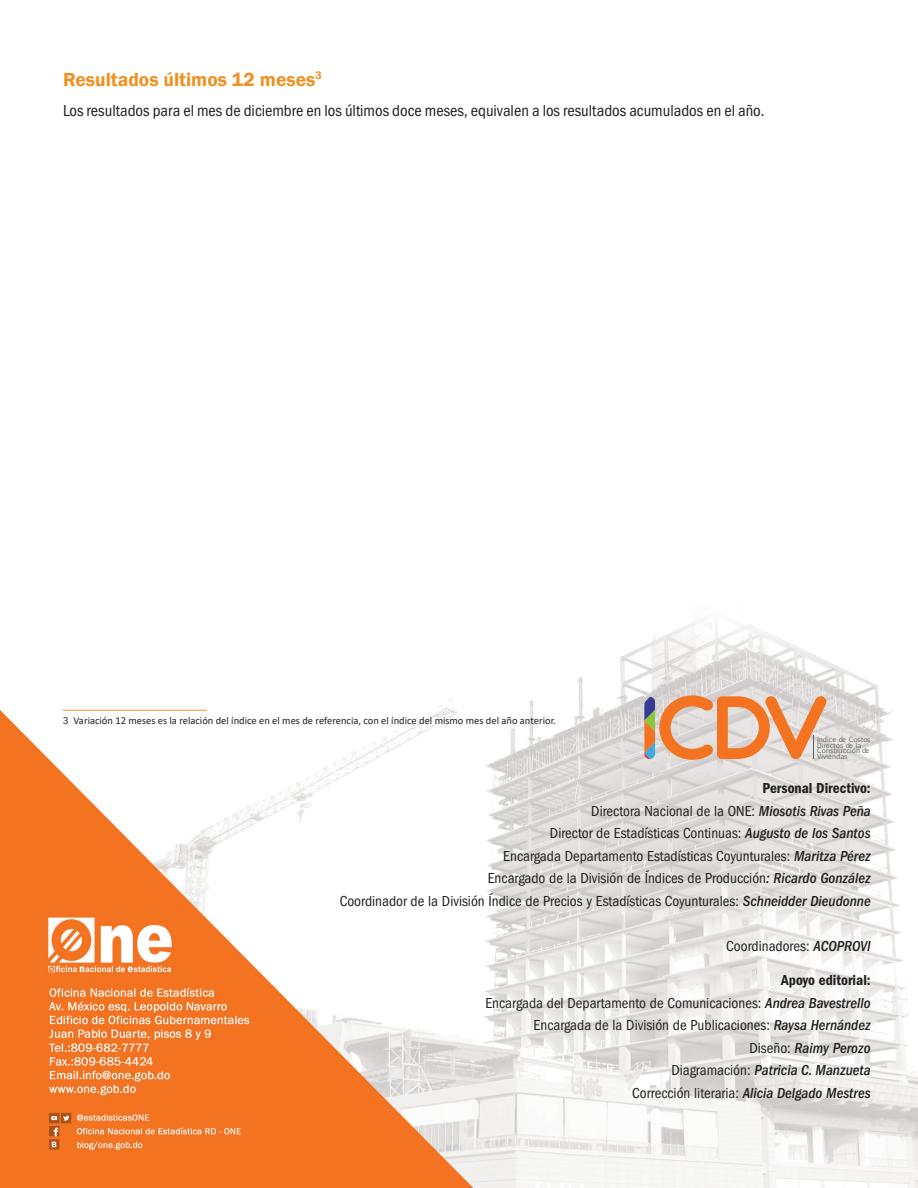
<style>
.page{position:relative;width:918px;height:1188px;background:#fff}
.page>*{position:absolute;margin:0;border:0;box-sizing:border-box;transform-origin:0 0}
.Sub-Title{font:600 19.5px "Franklin Gothic";color:#f09020}
.Body{font:16.5px "Franklin Got Itc TOT Boo Con";color:#231f20}
.creditos{font:condensed 15px "ITC Franklin Gothic Std";color:#231f20}
.creditos-2{font:italic 500 condensed 15px "ITC Franklin Gothic Std";color:#231f20}
.creditos-3{font:15px "ITC Franklin Gothic Std Dm Cd";color:#231f20}
.footnote_text{font:10.5px "Calibri";color:#231f20}
.t1{font:6.9px/5.6px "Euphemia CAS";color:#5d5d5d}
.s1{font-family:"Franklin Got Itc TOT Boo Con"}
.s2{font-weight:500;font-style:italic}
.s3{font-weight:400;font-style:normal}
</style>
<div class="page">
<img style="left:0;top:618px;width:918px;height:570px">
<svg style="left:644px;top:695px;width:182px;height:65px"></svg>
<hr style="left:63px;top:710px;width:144px;height:1px;background:#f09020">
<p class="Sub-Title" style="left:63px;top:67px;width:260px">Resultados últimos 12 meses<sup>3</sup></p>
<p class="Body" style="left:63px;top:101px;width:703px">Los resultados para el mes de diciembre en los últimos doce meses, equivalen a los resultados acumulados en el año.</p>
<p class="footnote_text" style="left:63px;top:713px;width:494px"><span class="s1">3</span> Variación 12 meses es la relación del índice en el mes de referencia, con el índice del mismo mes del año anterior.</p>
<p class="t1" style="left:817px;top:737px;width:55px">índice de Costos<br>Directos de la<br>Construcción de<br>Viviendas</p>
<p class="creditos-3" style="left:763px;top:780px;width:110px">Personal Directivo:</p>
<p class="creditos" style="left:591px;top:802px;width:281px">Directora Nacional de la ONE: <span class="s2">Miosotis Rivas Peña</span></p>
<p class="creditos" style="left:550px;top:825px;width:322px">Director de Estadísticas Continuas: <span class="s2">Augusto de los Santos</span></p>
<p class="creditos" style="left:503px;top:847px;width:369px">Encargada Departamento Estadísticas Coyunturales: <span class="s2">Maritza Pérez</span></p>
<p class="creditos" style="left:488px;top:870px;width:384px">Encargado de la División de Índices de Producción<span class="s2">: Ricardo González</span></p>
<p class="creditos" style="left:340px;top:892px;width:533px">Coordinador de la División Índice de Precios y Estadísticas Coyunturales: <span class="s2">Schneidder Dieudonne</span></p>
<p class="creditos" style="left:726px;top:937px;width:146px">Coordinadores: <span class="s2">ACOPROVI</span></p>
<p class="creditos-3" style="left:781px;top:972px;width:91px">Apoyo editorial:</p>
<p class="creditos" style="left:485px;top:994px;width:387px">Encargada del Departamento de Comunicaciones: <span class="s2">Andrea Bavestrello</span></p>
<p class="creditos" style="left:534px;top:1017px;width:339px">Encargada de la División de Publicaciones: <span class="s2">Raysa Hernández</span></p>
<p class="creditos-2" style="left:750px;top:1039px;width:123px"><span class="s3">Diseño:</span> Raimy Perozo</p>
<p class="creditos-2" style="left:671px;top:1062px;width:201px"><span class="s3">Diagramación:</span> Patricia C. Manzueta</p>
<p class="creditos" style="left:632px;top:1084px;width:240px">Corrección literaria: <span class="s2">Alicia Delgado Mestres</span></p>
</div>
